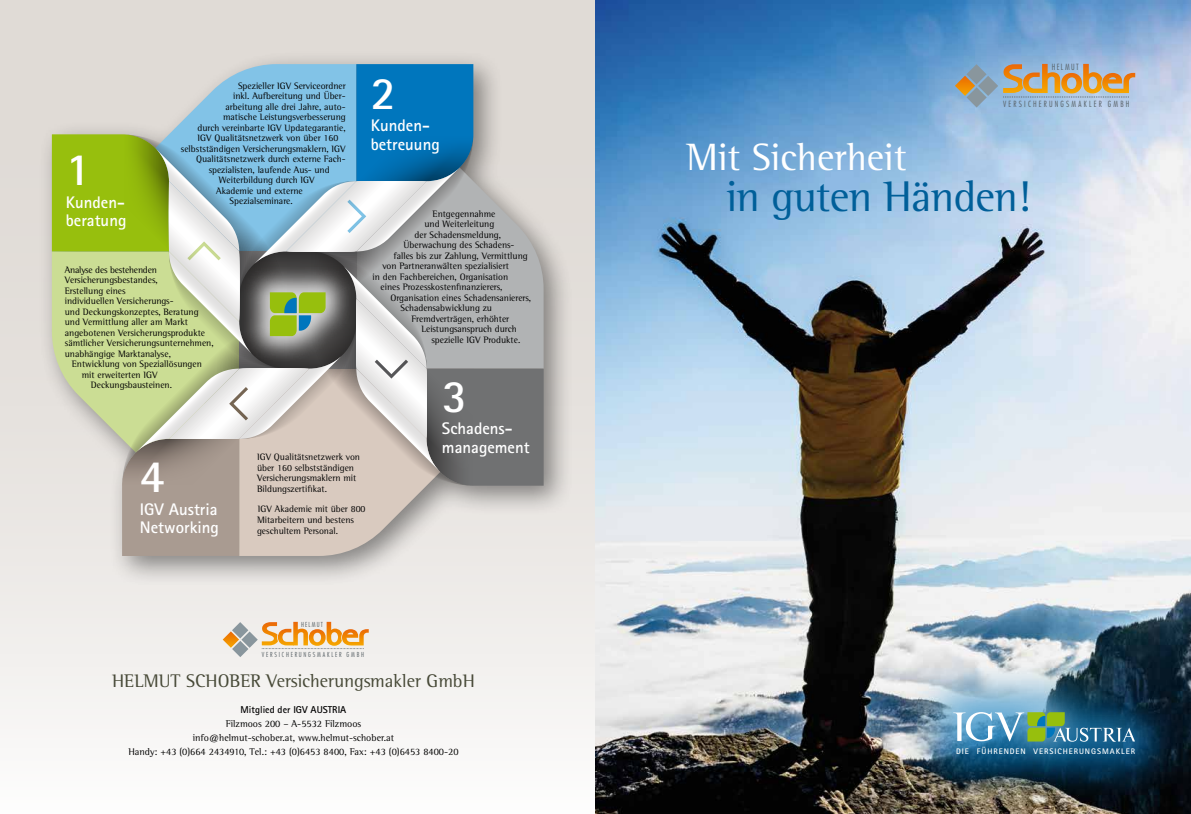
<style>
.page{position:relative;width:1191px;height:814px;background:#fff}
.page>*{position:absolute;margin:0;border:0;box-sizing:border-box;transform-origin:0 0}
.t1{font:700 46.3px "Rotis Sans Serif Std";color:#fff}
.t2{font:44.1px "Rotis Semi Serif";letter-spacing:-.02em;color:#005f99}
.t3{font:39px "Rotis Semi Serif";color:#fff}
.t4{font:18.7px "Rotis Semi Serif";color:#474937}
.t5{font:700 16.8px/18.2px "Rotis Sans Serif Std";color:#fff}
.t6{font:10px/14px "Rotis Semi Serif";color:#000;text-align:center}
.t7{font:700 10px "Rotis Sans Serif Std";color:#000}
.t8{font:9.5px/10.5px "Rotis Semi Serif";color:#000}
.t9{font:300 condensed 8.3px "Futura";letter-spacing:.255em;color:#576065}
.t10{font:700 8.1px "Rotis Sans Serif Std";letter-spacing:.12em;color:#fff}
.t11{font:300 condensed 6.7px "Futura";letter-spacing:.26em;color:#576065}
</style>
<div class="page">
<div style="left:0;top:0;width:595px;height:814px;background:linear-gradient(to bottom,#dad4ce,#f7f6f5)"></div>
<img style="left:595px;top:0;width:596px;height:814px">
<div style="left:38px;top:50px;width:536px;height:536px;background:#000;opacity:.44"></div>
<svg style="left:52px;top:64px;width:491px;height:492px;background:#acbaae"></svg>
<div style="left:903px;top:660px;width:282px;height:146px;background:#0076bd;opacity:.75"></div>
<div style="left:928px;top:684px;width:232px;height:85px;background:#fff;opacity:.75"></div>
<svg style="left:953px;top:712px;width:182px;height:29px;background:#5d959d"></svg>
<div style="left:908px;top:14px;width:273px;height:142px;background:#fff;opacity:.75"></div>
<svg style="left:955px;top:64px;width:180px;height:43px;background:#b0ada2"></svg>
<svg style="left:223px;top:621px;width:146px;height:36px;background:#e7cdac"></svg>
<h1 class="t1" style="left:371px;top:64px;width:26px">2</h1>
<h3 class="t5" style="left:371px;top:116px;width:71px">Kunden&shy;betreuung</h3>
<p class="t8" style="left:238px;top:80px;width:109px">Spezieller IGV Serviceordner</p>
<p class="t8" style="left:233px;top:91px;width:114px">inkl. Aufbereitung und Über-</p>
<p class="t8" style="left:226px;top:101px;width:122px">arbeitung alle drei Jahre, auto-</p>
<p class="t8" style="left:223px;top:112px;width:124px">matische Leistungsverbesserung</p>
<p class="t8" style="left:198px;top:122px;width:150px">durch vereinbarte IGV Updategarantie,</p>
<p class="t8" style="left:198px;top:133px;width:142px">IGV Qualitätsnetzwerk von über 160</p>
<p class="t8" style="left:181px;top:143px;width:166px">selbstständigen Versicherungsmaklern, IGV</p>
<p class="t8" style="left:196px;top:154px;width:151px">Qualitätsnetzwerk durch externe Fach-</p>
<h1 class="t1" style="left:66px;top:140px;width:26px">1</h1>
<h3 class="t5" style="left:66px;top:193px;width:62px">Kunden&shy;beratung</h3>
<p class="t8" style="left:209px;top:164px;width:122px">spezialisten, laufende Aus- und</p>
<p class="t8" style="left:219px;top:175px;width:97px">Weiterbildung durch IGV</p>
<p class="t8" style="left:216px;top:185px;width:88px">Akademie und externe</p>
<p class="t8" style="left:230px;top:196px;width:65px">Spezialseminare.</p>
<p class="t8" style="left:432px;top:208px;width:64px">Entgegennahme</p>
<p class="t8" style="left:424px;top:219px;width:71px">und Weiterleitung</p>
<p class="t8" style="left:414px;top:229px;width:88px">der Schadensmeldung,</p>
<p class="t8" style="left:403px;top:240px;width:112px">Überwachung des Schadens-</p>
<p class="t8" style="left:393px;top:250px;width:136px">falles bis zur Zahlung, Vermittlung</p>
<p class="t8" style="left:382px;top:261px;width:128px">von Partneranwälten spezialisiert</p>
<p class="t8" style="left:372px;top:271px;width:137px">in den Fachbereichen, Organisation</p>
<p class="t8" style="left:380px;top:282px;width:123px">eines Prozesskostenfinanzierers,</p>
<p class="t8" style="left:390px;top:292px;width:142px">Organisation eines Schadensanierers,</p>
<p class="t8" style="left:400px;top:303px;width:93px">Schadensabwicklung zu</p>
<p class="t8" style="left:411px;top:313px;width:99px">Fremdverträgen, erhöhter</p>
<p class="t8" style="left:421px;top:324px;width:97px">Leistungsanspruch durch</p>
<p class="t8" style="left:431px;top:334px;width:90px">spezielle IGV Produkte.</p>
<p class="t8" style="left:65px;top:264px;width:150px">Analyse des bestehenden<br>Versicherungsbestandes,<br>Erstellung eines<br>individuellen Versicherungs-<br>und Deckungskonzeptes, Beratung und Vermittlung aller am Markt angebotenen Versicherungsprodukte sämtlicher Versicherungsunternehmen, unabhängige Marktanalyse,</p>
<p class="t8" style="left:72px;top:358px;width:131px">Entwicklung von Speziallösungen</p>
<p class="t8" style="left:82px;top:369px;width:77px">mit erweiterten IGV</p>
<p class="t8" style="left:91px;top:379px;width:83px">Deckungsbausteinen.</p>
<h1 class="t1" style="left:442px;top:367px;width:26px">3</h1>
<h3 class="t5" style="left:442px;top:419px;width:89px">Schadens&shy;management</h3>
<p class="t8" style="left:257px;top:451px;width:104px">IGV Qualitätsnetzwerk von</p>
<h1 class="t1" style="left:140px;top:447px;width:26px">4</h1>
<h3 class="t5" style="left:140px;top:499px;width:81px">IGV Austria<br>Networking</h3>
<p class="t8" style="left:257px;top:462px;width:98px">über 160 selbstständigen</p>
<p class="t8" style="left:257px;top:472px;width:101px">Versicherungsmaklern mit</p>
<p class="t8" style="left:257px;top:483px;width:71px">Bildungszertifikat.</p>
<p class="t8" style="left:258px;top:503px;width:109px">IGV Akademie mit über 800</p>
<p class="t8" style="left:257px;top:514px;width:98px">Mitarbeitern und bestens</p>
<p class="t8" style="left:257px;top:525px;width:82px">geschultem Personal.</p>
<p class="t11" style="left:301px;top:620px;width:23px">HELMUT</p>
<p class="t11" style="left:262px;top:650px;width:104px">VERSICHERUNGSMAKLER GMBH</p>
<h3 class="t4" style="left:112px;top:669px;width:364px">HELMUT SCHOBER Versicherungsmakler GmbH</h3>
<p class="t7" style="left:241px;top:703px;width:107px">Mitglied der IGV AUSTRIA</p>
<p class="t6" style="left:128px;top:716px;width:332px">Filzmoos 200 – A-5532 Filzmoos<br>info@helmut-schober.at, www.helmut-schober.at<br>Handy: +43 (0)664 2434910, Tel.: +43 (0)6453 8400, Fax: +43 (0)6453 8400-20</p>
<p class="t9" style="left:1051px;top:62px;width:28px">HELMUT</p>
<p class="t9" style="left:1003px;top:99px;width:128px">VERSICHERUNGSMAKLER GMBH</p>
<h3 class="t3" style="left:686px;top:134px;width:222px">Mit Sicherheit</h3>
<h2 class="t2" style="left:726px;top:171px;width:306px">in guten Händen!</h2>
<p class="t10" style="left:956px;top:746px;width:125px">Di e führenden Versicherungsmak</p>
<p class="t10" style="left:1121px;top:746px;width:14px">ler</p>
</div>
